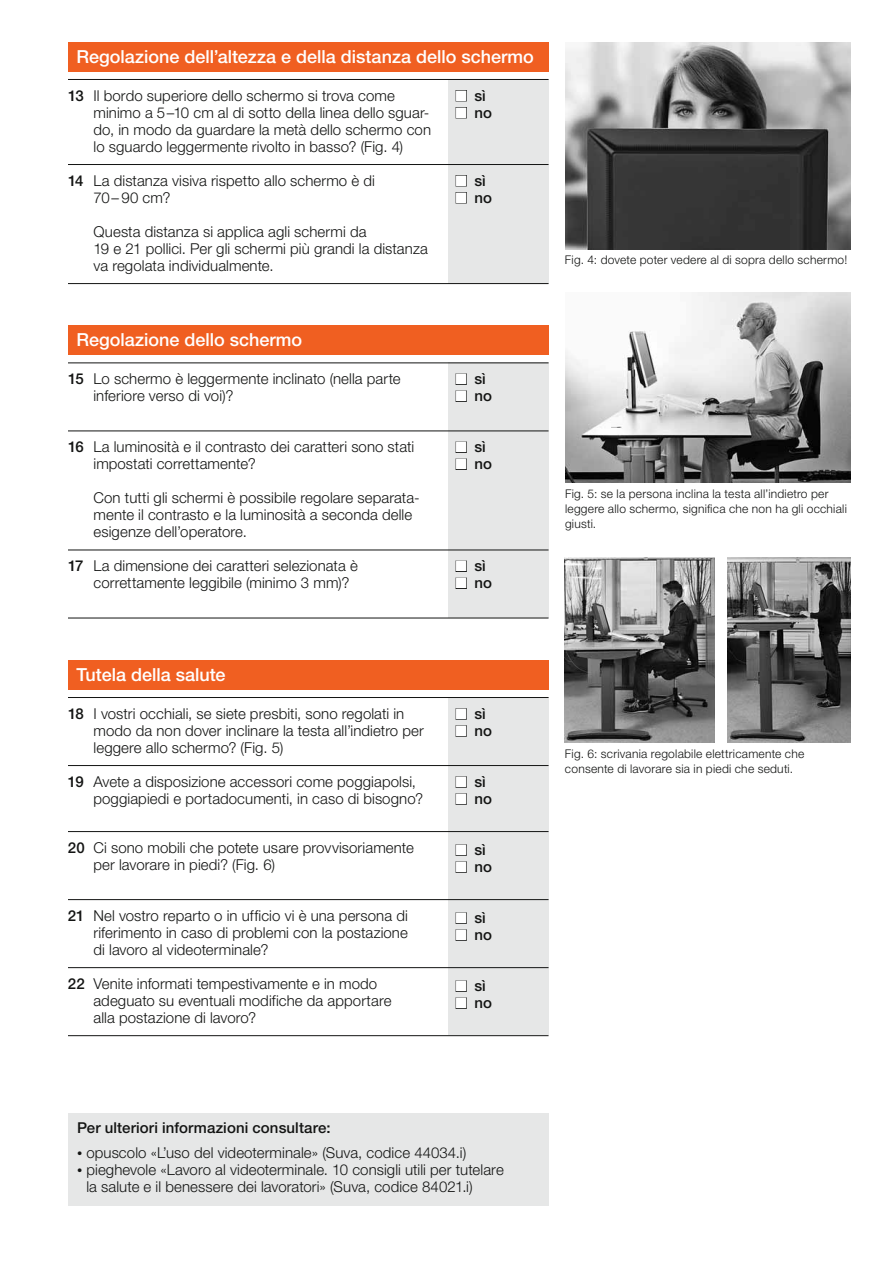
<style>
.page{position:relative;width:893px;height:1263px;background:#fff}
.page>*{position:absolute;margin:0;border:0;box-sizing:border-box;transform-origin:0 0}
.t1{font:500 18px "Helvetica Neue LT Std";color:#fff}
.t2{font:300 15px/17px "Helvetica Neue LT Std";letter-spacing:.005em;color:#131413}
.t3{font:500 15px "Helvetica Neue LT Std";letter-spacing:.005em;color:#131413}
.t4{font:300 12px/15px "Helvetica Neue LT Std";letter-spacing:.02em;color:#131413}
.s1{font-weight:500}
.s2{font-size:10.5px}
</style>
<div class="page">
<div style="left:448px;top:363px;width:100px;height:255px;background:#e6e7e7"></div>
<div style="left:448px;top:698px;width:100px;height:337px;background:#e6e7e7"></div>
<div style="left:68px;top:43px;width:480px;height:29px;background:#f05f21"></div>
<div style="left:68px;top:326px;width:480px;height:29px;background:#f05f21"></div>
<hr style="left:68px;top:363px;width:480px;height:1px;background:#131413">
<hr style="left:68px;top:431px;width:480px;height:1px;background:#131413">
<hr style="left:68px;top:550px;width:480px;height:1px;background:#131413">
<hr style="left:68px;top:618px;width:480px;height:1px;background:#131413">
<div style="left:68px;top:660px;width:480px;height:30px;background:#f05f21"></div>
<hr style="left:68px;top:697px;width:480px;height:1px;background:#131413">
<hr style="left:68px;top:765px;width:480px;height:1px;background:#131413">
<hr style="left:68px;top:831px;width:480px;height:1px;background:#131413">
<hr style="left:68px;top:899px;width:480px;height:1px;background:#131413">
<hr style="left:68px;top:967px;width:480px;height:1px;background:#131413">
<hr style="left:68px;top:1035px;width:480px;height:1px;background:#131413">
<div style="left:68px;top:1113px;width:480px;height:93px;background:#e6e7e7"></div>
<div style="left:448px;top:79px;width:100px;height:204px;background:#e6e7e7"></div>
<hr style="left:68px;top:79px;width:480px;height:1px;background:#131413">
<hr style="left:68px;top:164px;width:480px;height:1px;background:#131413">
<hr style="left:68px;top:283px;width:480px;height:1px;background:#131413">
<img style="left:565px;top:292px;width:285px;height:191px">
<img style="left:565px;top:42px;width:285px;height:207px">
<img style="left:565px;top:558px;width:149px;height:185px">
<img style="left:727px;top:558px;width:123px;height:185px">
<p class="t1" style="left:76px;top:50px;width:459px">Regolazione dell’altezza e della distanza dello schermo</p>
<p class="t2" style="left:94px;top:88px;width:339px;text-indent:-26px"><span class="s1">13</span> Il bordo superiore dello schermo si trova come minimo a 5–10 cm al di sotto della linea dello sguar&shy;do, in modo da guardare la metà dello schermo con lo sguardo leggermente rivolto in basso? (Fig. 4)</p>
<p class="t2" style="left:94px;top:174px;width:283px;text-indent:-26px"><span class="s1">14</span> La distanza visiva rispetto allo schermo è di<br>70– 90 cm?</p>
<p class="t2" style="left:94px;top:225px;width:336px">Questa distanza si applica agli schermi da<br>19 e 21 pollici. Per gli schermi più grandi la distanza va regolata individualmente.</p>
<p class="t1" style="left:76px;top:333px;width:227px">Regolazione dello schermo</p>
<p class="t2" style="left:94px;top:372px;width:309px;text-indent:-26px"><span class="s1">15</span> Lo schermo è leggermente inclinato (nella parte inferiore verso di voi)?</p>
<p class="t2" style="left:94px;top:440px;width:322px;text-indent:-26px"><span class="s1">16</span> La luminosità e il contrasto dei caratteri sono stati impostati correttamente?</p>
<p class="t2" style="left:94px;top:491px;width:328px">Con tutti gli schermi è possibile regolare separata&shy;mente il contrasto e la luminosità a seconda delle esigenze dell’operatore.</p>
<p class="t2" style="left:94px;top:559px;width:266px;text-indent:-26px"><span class="s1">17</span> La dimensione dei caratteri selezionata è correttamente leggibile (minimo 3 mm)?</p>
<p class="t3" style="left:455px;top:90px;width:32px">■ sì</p>
<p class="t3" style="left:455px;top:107px;width:38px">■ no</p>
<p class="t3" style="left:455px;top:175px;width:32px">■ sì</p>
<p class="t3" style="left:455px;top:192px;width:38px">■ no</p>
<p class="t3" style="left:455px;top:374px;width:32px">■ sì</p>
<p class="t3" style="left:455px;top:391px;width:38px">■ no</p>
<p class="t3" style="left:455px;top:442px;width:32px">■ sì</p>
<p class="t3" style="left:455px;top:459px;width:38px">■ no</p>
<p class="t3" style="left:455px;top:561px;width:32px">■ sì</p>
<p class="t3" style="left:455px;top:578px;width:38px">■ no</p>
<p class="t1" style="left:76px;top:668px;width:151px">Tutela della salute</p>
<p class="t2" style="left:93px;top:707px;width:332px;text-indent:-26px"><span class="s1">18</span> I vostri occhiali, se siete presbiti, sono regolati in modo da non dover inclinare la testa all’indietro per leggere allo schermo? (Fig. 5)</p>
<p class="t2" style="left:93px;top:775px;width:331px;text-indent:-26px"><span class="s1">19</span> Avete a disposizione accessori come poggiapolsi, poggiapiedi e portadocumenti, in caso di bisogno?</p>
<p class="t2" style="left:93px;top:841px;width:322px;text-indent:-26px"><span class="s1">20</span> Ci sono mobili che potete usare provvisoriamente per lavorare in piedi? (Fig. 6)</p>
<p class="t2" style="left:93px;top:909px;width:316px;text-align:justify;text-indent:-26px"><span class="s1">21</span> Nel vostro reparto o in ufficio vi è una persona di riferimento in caso di problemi con la postazione di lavoro al videoterminale?</p>
<p class="t2" style="left:93px;top:977px;width:299px;text-indent:-26px"><span class="s1">22</span> Venite informati tempestivamente e in modo adeguato su eventuali modifiche da apportare alla postazione di lavoro?</p>
<p class="t3" style="left:455px;top:708px;width:32px">■ sì</p>
<p class="t3" style="left:455px;top:725px;width:38px">■ no</p>
<p class="t3" style="left:455px;top:776px;width:32px">■ sì</p>
<p class="t3" style="left:455px;top:793px;width:38px">■ no</p>
<p class="t3" style="left:455px;top:844px;width:32px">■ sì</p>
<p class="t3" style="left:455px;top:861px;width:38px">■ no</p>
<p class="t3" style="left:455px;top:913px;width:32px">■ sì</p>
<p class="t3" style="left:455px;top:930px;width:38px">■ no</p>
<p class="t3" style="left:455px;top:981px;width:32px">■ sì</p>
<p class="t3" style="left:455px;top:998px;width:38px">■ no</p>
<p class="t4" style="left:565px;top:253px;width:284px">Fig. 4: dovete poter vedere al di sopra dello schermo!</p>
<p class="t4" style="left:565px;top:487px;width:283px">Fig. 5: se la persona inclina la testa all’indietro per leggere allo schermo, significa che non ha gli occhiali giusti.</p>
<p class="t4" style="left:565px;top:747px;width:241px">Fig. 6: scrivania regolabile elettricamente che consente di lavorare sia in piedi che seduti.</p>
<p class="t3" style="left:77px;top:1122px;width:255px">Per ulteriori informazioni consultare:</p>
<p class="t2" style="left:77px;top:1146px;width:391px"><span class="s2">•</span> opuscolo «L’uso del videoterminale» (Suva, codice 44034.i)</p>
<p class="t2" style="left:86px;top:1163px;width:419px;text-indent:-9px"><span class="s2">•</span> pieghevole «Lavoro al videoterminale. 10 consigli utili per tutelare la salute e il benessere dei lavoratori» (Suva, codice 84021.i)</p>
</div>
